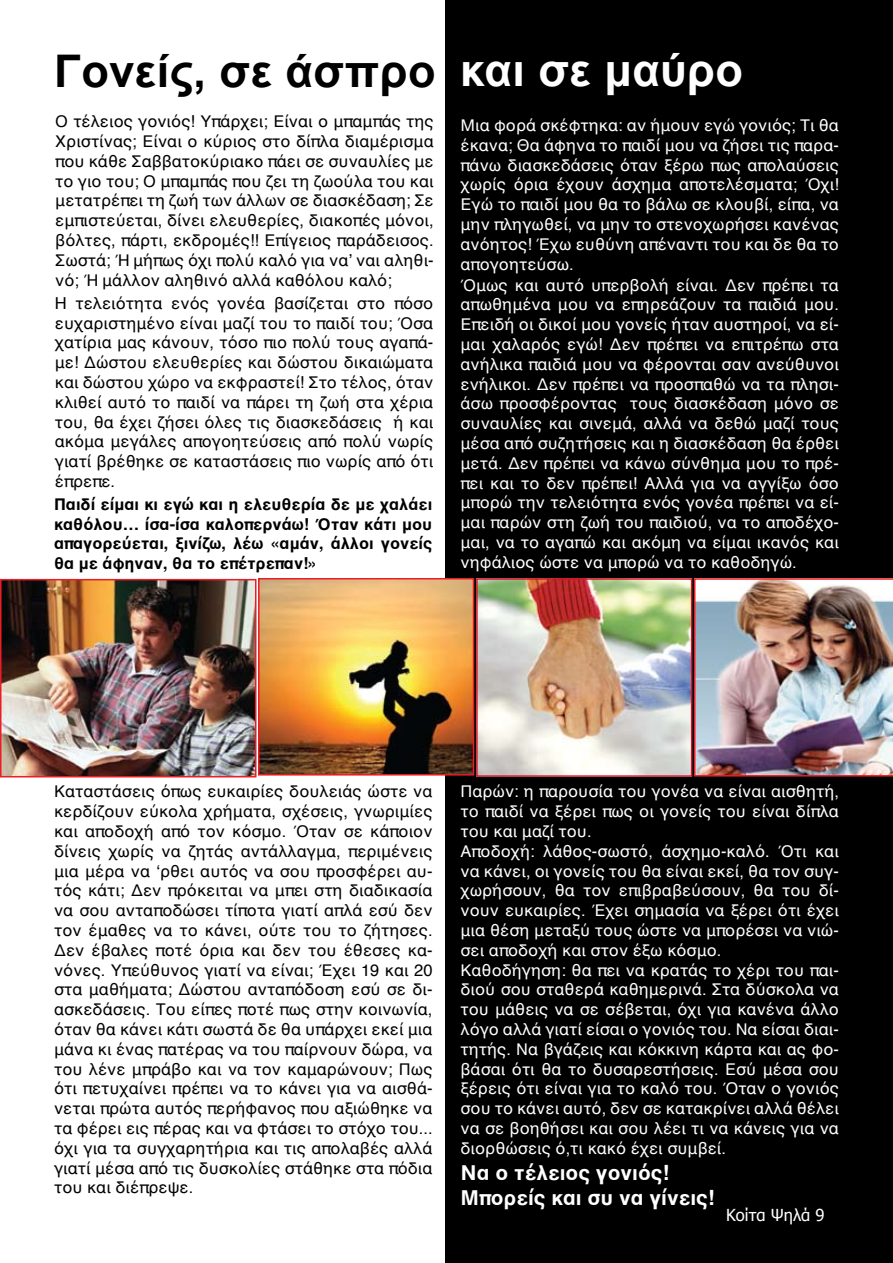
<style>
.page{position:relative;width:893px;height:1263px;background:#fff}
.page>*{position:absolute;margin:0;border:0;box-sizing:border-box;transform-origin:0 0}
.t1{font:700 45px "Arial";letter-spacing:.01em;color:#000}
.t2{font:700 21px/25.2px "Helvetica";color:#fff}
.t3{font:16.5px/19.8px "Helvetica";color:#fff}
.t4{font:16.5px/19.8px "Helvetica";color:#000;text-align:justify}
.t5{font:700 16.5px/19.8px "Helvetica";color:#000;text-align:justify}
.t6{font:16.5px "Tahoma";color:#fff}
.s1{color:#fff}
</style>
<div class="page">
<div style="left:446px;top:0;width:447px;height:1263px;background:#000"></div>
<img style="left:3px;top:582px;width:250px;height:192px">
<div style="left:0;top:579px;width:256px;height:198px;border:2px solid #ed1c24"></div>
<img style="left:261px;top:581px;width:210px;height:191px">
<div style="left:258px;top:578px;width:216px;height:197px;border:2px solid #ed1c24"></div>
<img style="left:479px;top:581px;width:210px;height:193px">
<div style="left:476px;top:578px;width:216px;height:199px;border:2px solid #d2172a"></div>
<img style="left:694px;top:578px;width:199px;height:198px">
<h1 class="t1" style="left:54px;top:41px;width:690px">Γονείς, σε άσπρο <span class="s1">και σε μαύρο</span></h1>
<p class="t4" style="left:55px;top:112px;width:380px">Ο τέλειος γονιός! Υπάρχει; Είναι ο μπαμπάς της Χριστίνας; Είναι ο κύριος στο δίπλα διαμέρισμα που κάθε Σαββατοκύριακο πάει σε συναυλίες με το γιο του; Ο μπαμπάς που ζει τη ζωούλα του και μετατρέπει τη ζωή των άλλων σε διασκέδαση; Σε εμπιστεύεται, δίνει ελευθερίες, διακοπές μόνοι, βόλτες, πάρτι, εκδρομές!! Επίγειος παράδεισος.<br>Σωστά; Ή μήπως όχι πολύ καλό για να’ ναι αληθι&shy;νό; Ή μάλλον αληθινό αλλά καθόλου καλό;</p>
<p class="t4" style="left:55px;top:294px;width:380px">H τελειότητα ενός γονέα βασίζεται στο πόσο ευχαριστημένο είναι μαζί του το παιδί του; Όσα χατίρια μας κάνουν, τόσο πιο πολύ τους αγαπά&shy;με! Δώστου ελευθερίες και δώστου δικαιώματα και δώστου χώρο να εκφραστεί! Στο τέλος, όταν κλιθεί αυτό το παιδί να πάρει τη ζωή στα χέρια του, θα έχει ζήσει όλες τις διασκεδάσεις ή και ακόμα μεγάλες απογοητεύσεις από πολύ νωρίς γιατί βρέθηκε σε καταστάσεις πιο νωρίς από ότι έπρεπε.</p>
<p class="t5" style="left:54px;top:494px;width:380px">Παιδί είμαι κι εγώ και η ελευθερία δε με χαλάει καθόλου… ίσα-ίσα καλοπερνάω! Όταν κάτι μου απαγορεύεται, ξινίζω, λέω «αμάν, άλλοι γονείς θα με άφηναν, θα το επέτρεπαν!»</p>
<p class="t3" style="left:460px;top:116px;width:380px">Μια φορά σκέφτηκα: αν ήμουν εγώ γονιός; Τι θα έκανα; Θα άφηνα το παιδί μου να ζήσει τις παρα&shy;πάνω διασκεδάσεις όταν ξέρω πως απολαύσεις χωρίς όρια έχουν άσχημα αποτελέσματα; Όχι!<br>Εγώ το παιδί μου θα το βάλω σε κλουβί, είπα, να μην πληγωθεί, να μην το στενοχωρήσει κανένας ανόητος! Έχω ευθύνη απέναντι του και δε θα το απογοητεύσω.<br>Όμως και αυτό υπερβολή είναι. Δεν πρέπει τα απωθημένα μου να επηρεάζουν τα παιδιά μου.<br>Επειδή οι δικοί μου γονείς ήταν αυστηροί, να εί&shy;μαι χαλαρός εγώ! Δεν πρέπει να επιτρέπω στα ανήλικα παιδιά μου να φέρονται σαν ανεύθυνοι ενήλικοι. Δεν πρέπει να προσπαθώ να τα πλησι&shy;άσω προσφέροντας τους διασκέδαση μόνο σε συναυλίες και σινεμά, αλλά να δεθώ μαζί τους μέσα από συζητήσεις και η διασκέδαση θα έρθει μετά. Δεν πρέπει να κάνω σύνθημα μου το πρέ&shy;πει και το δεν πρέπει! Αλλά για να αγγίξω όσο μπορώ την τελειότητα ενός γονέα πρέπει να εί&shy;μαι παρών στη ζωή του παιδιού, να το αποδέχο&shy;μαι, να το αγαπώ και ακόμη να είμαι ικανός και νηφάλιος ώστε να μπορώ να το καθοδηγώ.</p>
<p class="t4" style="left:54px;top:782px;width:380px">Καταστάσεις όπως ευκαιρίες δουλειάς ώστε να κερδίζουν εύκολα χρήματα, σχέσεις, γνωριμίες και αποδοχή από τον κόσμο. Όταν σε κάποιον δίνεις χωρίς να ζητάς αντάλλαγμα, περιμένεις μια μέρα να ‘ρθει αυτός να σου προσφέρει αυ&shy;τός κάτι; Δεν πρόκειται να μπει στη διαδικασία να σου ανταποδώσει τίποτα γιατί απλά εσύ δεν τον έμαθες να το κάνει, ούτε του το ζήτησες.<br>Δεν έβαλες ποτέ όρια και δεν του έθεσες κα&shy;νόνες. Υπεύθυνος γιατί να είναι; Έχει 19 και 20 στα μαθήματα; Δώστου ανταπόδοση εσύ σε δι&shy;ασκεδάσεις. Του είπες ποτέ πως στην κοινωνία, όταν θα κάνει κάτι σωστά δε θα υπάρχει εκεί μια μάνα κι ένας πατέρας να του παίρνουν δώρα, να του λένε μπράβο και να τον καμαρώνουν; Πως ότι πετυχαίνει πρέπει να το κάνει για να αισθά&shy;νεται πρώτα αυτός περήφανος που αξιώθηκε να τα φέρει εις πέρας και να φτάσει το στόχο του... όχι για τα συγχαρητήρια και τις απολαβές αλλά γιατί μέσα από τις δυσκολίες στάθηκε στα πόδια του και διέπρεψε.</p>
<p class="t3" style="left:460px;top:782px;width:380px">Παρών: η παρουσία του γονέα να είναι αισθητή, το παιδί να ξέρει πως οι γονείς του είναι δίπλα του και μαζί του.<br>Αποδοχή: λάθος-σωστό, άσχημο-καλό. Ότι και να κάνει, οι γονείς του θα είναι εκεί, θα τον συγ&shy;χωρήσουν, θα τον επιβραβεύσουν, θα του δί&shy;νουν ευκαιρίες. Έχει σημασία να ξέρει ότι έχει μια θέση μεταξύ τους ώστε να μπορέσει να νιώ&shy;σει αποδοχή και στον έξω κόσμο.<br>Καθοδήγηση: θα πει να κρατάς το χέρι του παι&shy;διού σου σταθερά καθημερινά. Στα δύσκολα να του μάθεις να σε σέβεται, όχι για κανένα άλλο λόγο αλλά γιατί είσαι ο γονιός του. Να είσαι διαι&shy;τητής. Να βγάζεις και κόκκινη κάρτα και ας φο&shy;βάσαι ότι θα το δυσαρεστήσεις. Εσύ μέσα σου ξέρεις ότι είναι για το καλό του. Όταν ο γονιός σου το κάνει αυτό, δεν σε κατακρίνει αλλά θέλει να σε βοηθήσει και σου λέει τι να κάνεις για να διορθώσεις ό,τι κακό έχει συμβεί.</p>
<p class="t2" style="left:460px;top:1160px;width:256px">Να ο τέλειος γονιός!<br>Μπορείς και συ να γίνεις!</p>
<p class="t6" style="left:726px;top:1204px;width:100px">Κοίτα Ψηλά 9</p>
</div>
